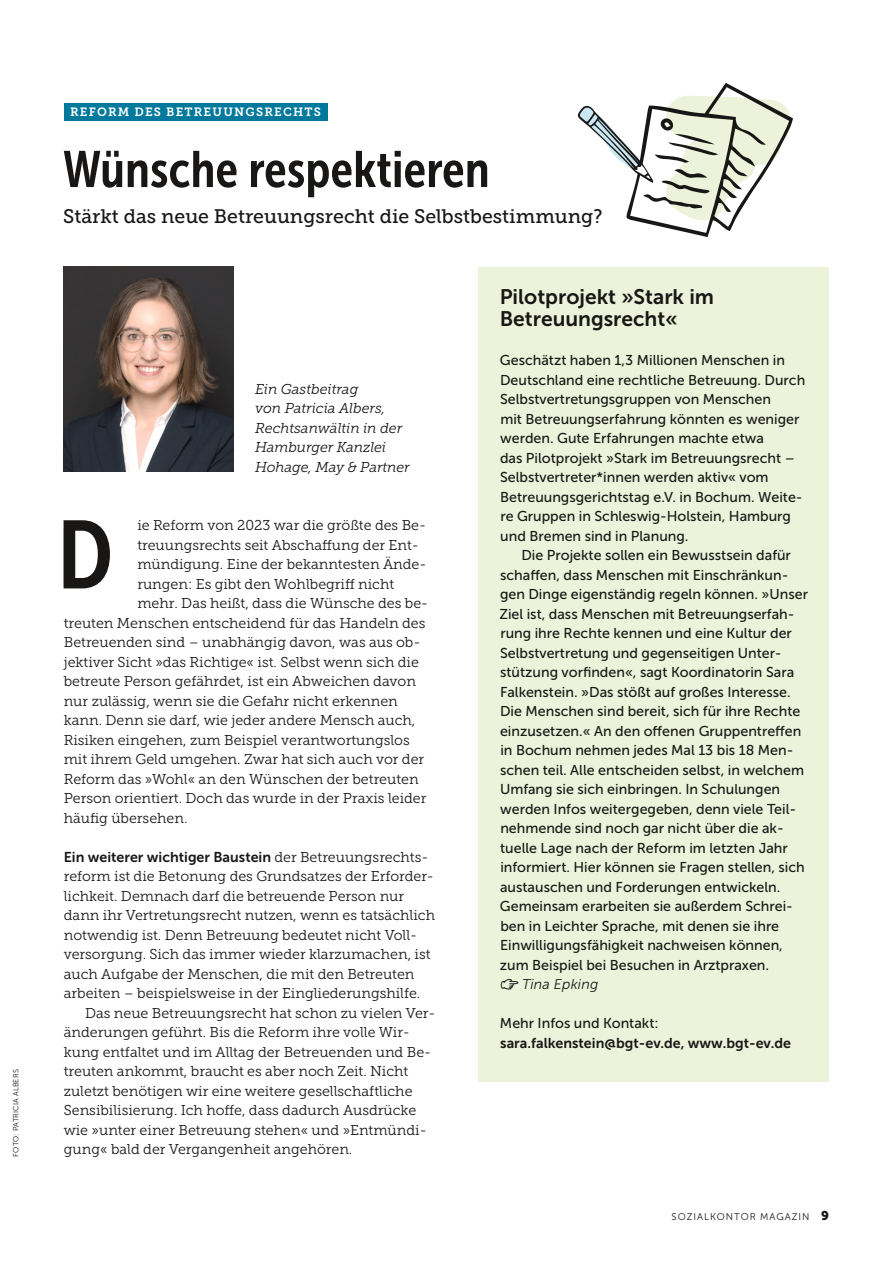
<style>
.page{position:relative;width:893px;height:1263px;background:#fff}
.page>*{position:absolute;margin:0;border:0;box-sizing:border-box;transform-origin:0 0}
.t1{font:96px "Museo Sans Cond 700";color:#181716}
.H_E_A_D_34_34{font:51px "Museo Sans Cond 700";color:#181716}
.K_A_S_T_E_N__klein_Head_14_15{font:21px/22.5px "Museo Sans 700";color:#181716}
.S_U_B_L_I_N_E_11_5_14_5pt{font:19.5px "Museo Slab 500";color:#181716}
.K_A_S_T_E_N__T_E_X_T_Einzug_Museo_sans_5{font:14.25px/19.5px "Museo Sans 500";color:#181716}
.L_T_9_5_13_linksb{font:14.25px/19.5px "Museo Slab 300";color:#181716}
.L_T_9_5_13_linksb_Einzug{font:14.25px/19.5px "Museo Slab 300";color:#181716}
.L_T_MuseoSlab_500_linksb_9_5_13{font:italic 14.25px/19.5px "Museo Slab 300";letter-spacing:-.005em;color:#181716}
.K_A_S_T_E_N__T_E_X_T_Museo_sans_500_LT_9{font:14.25px/19.5px "Museo Sans 700";color:#181716}
.K_A_S_T_E_N__T_E_X_T_Einzug_Museo_sans_5-2{font:italic 14.25px "Museo Sans 300";letter-spacing:.01em;color:#181716}
.R_U_B_R_I_K_Neg{font:12px "Museo Slab 700";letter-spacing:.1em;color:#fff}
.t2{font:9.75px "Museo Sans 300";letter-spacing:.1em;color:#181716}
.C_R_E_D_I_T{font:7.5px "Museo Sans 300";letter-spacing:.02em;color:#181716}
.s1{font-family:"Museo Sans 700"}
.s2{font-family:"Museo Sans 500"}
.s3{font-family:"Museo Sans 900";font-size:12.75px}
</style>
<div class="page">
<svg style="left:577px;top:83px;width:216px;height:154px"></svg>
<img style="left:64px;top:267px;width:170px;height:205px">
<div style="left:478px;top:267px;width:351px;height:814px;background:#ecf3da"></div>
<div style="left:64px;top:103px;width:263px;height:18px;background:#00799d"></div>
<p class="C_R_E_D_I_T" style="left:12px;top:1157px;width:89px;rotate:-90deg">FOTO: PATRICIA ALBERS</p>
<p class="R_U_B_R_I_K_Neg" style="left:70px;top:105px;width:252px">REFORM DES BETREUUNGSRECHTS</p>
<p class="H_E_A_D_34_34" style="left:63px;top:141px;width:428px">Wünsche respektieren</p>
<p class="S_U_B_L_I_N_E_11_5_14_5pt" style="left:63px;top:205px;width:541px">Stärkt das neue Betreuungsrecht die Selbstbestimmung?</p>
<p class="L_T_MuseoSlab_500_linksb_9_5_13" style="left:255px;top:379px;width:156px">Ein Gastbeitrag<br>von Patricia Albers,<br>Rechtsanwältin in der<br>Hamburger Kanzlei<br>Hohage, May &amp; Partner</p>
<p class="L_T_9_5_13_linksb" style="left:137px;top:516px;width:290px">ie Reform von 2023 war die größte des Be-</p>
<p class="L_T_9_5_13_linksb" style="left:137px;top:535px;width:283px">treuungsrechts seit Abschaffung der Ent-</p>
<p class="L_T_9_5_13_linksb" style="left:137px;top:555px;width:291px">mündigung. Eine der bekanntesten Ände-</p>
<p class="L_T_9_5_13_linksb" style="left:137px;top:574px;width:258px">rungen: Es gibt den Wohlbegriff nicht</p>
<p class="L_T_9_5_13_linksb" style="left:137px;top:594px;width:292px">mehr. Das heißt, dass die Wünsche des be-</p>
<p class="L_T_9_5_13_linksb" style="left:64px;top:613px;width:363px">treuten Menschen entscheidend für das Handeln des</p>
<p class="L_T_9_5_13_linksb" style="left:64px;top:633px;width:358px">Betreuenden sind – unabhängig davon, was aus ob-</p>
<p class="L_T_9_5_13_linksb" style="left:64px;top:652px;width:357px">jektiver Sicht »das Richtige« ist. Selbst wenn sich die</p>
<p class="L_T_9_5_13_linksb" style="left:64px;top:672px;width:354px">betreute Person gefährdet, ist ein Abweichen davon</p>
<p class="L_T_9_5_13_linksb" style="left:64px;top:691px;width:336px">nur zulässig, wenn sie die Gefahr nicht erkennen</p>
<p class="L_T_9_5_13_linksb" style="left:64px;top:711px;width:353px">kann. Denn sie darf, wie jeder andere Mensch auch,</p>
<p class="L_T_9_5_13_linksb" style="left:64px;top:730px;width:348px">Risiken eingehen, zum Beispiel verantwortungslos</p>
<p class="L_T_9_5_13_linksb" style="left:64px;top:750px;width:362px">mit ihrem Geld umgehen. Zwar hat sich auch vor der</p>
<p class="L_T_9_5_13_linksb" style="left:64px;top:769px;width:356px">Reform das »Wohl« an den Wünschen der betreuten</p>
<p class="L_T_9_5_13_linksb" style="left:64px;top:789px;width:364px">Person orientiert. Doch das wurde in der Praxis leider</p>
<p class="L_T_9_5_13_linksb" style="left:64px;top:808px;width:125px">häufig übersehen.</p>
<p class="L_T_9_5_13_linksb" style="left:64px;top:847px;width:373px"><span class="s1">Ein weiterer wichtiger Baustein</span> der Betreuungsrechts&shy;reform ist die Betonung des Grundsatzes der Erforder&shy;lichkeit. Demnach darf die betreuende Person nur dann ihr Vertretungsrecht nutzen, wenn es tatsächlich notwendig ist. Denn Betreuung bedeutet nicht Voll&shy;versorgung. Sich das immer wieder klarzumachen, ist auch Aufgabe der Menschen, die mit den Betreuten arbeiten – beispielsweise in der Eingliederungshilfe.</p>
<p class="L_T_9_5_13_linksb_Einzug" style="left:64px;top:1003px;width:373px;text-indent:21px">Das neue Betreuungsrecht hat schon zu vielen Ver&shy;änderungen geführt. Bis die Reform ihre volle Wir&shy;kung entfaltet und im Alltag der Betreuenden und Be&shy;treuten ankommt, braucht es aber noch Zeit. Nicht zuletzt benötigen wir eine weitere gesellschaftliche Sensibilisierung. Ich hoffe, dass dadurch Ausdrücke wie »unter einer Betreuung stehen« und »Entmündi&shy;gung« bald der Vergangenheit angehören.</p>
<p class="t1" style="left:57px;top:502px;width:57px">D</p>
<p class="K_A_S_T_E_N__klein_Head_14_15" style="left:500px;top:285px;width:216px">Pilotprojekt »Stark im<br>Betreuungsrecht«</p>
<p class="K_A_S_T_E_N__T_E_X_T_Einzug_Museo_sans_5" style="left:500px;top:350px;width:307px">Geschätzt haben 1,3 Millionen Menschen in Deutschland eine rechtliche Betreuung. Durch Selbstvertretungsgruppen von Menschen<br>mit Betreuungserfahrung könnten es weniger werden. Gute Erfahrungen machte etwa<br>das Pilotprojekt »Stark im Betreuungsrecht – Selbstvertreter*innen werden aktiv« vom Betreuungsgerichtstag e.V. in Bochum. Weite&shy;re Gruppen in Schleswig-Holstein, Hamburg und Bremen sind in Planung.</p>
<p class="K_A_S_T_E_N__T_E_X_T_Einzug_Museo_sans_5" style="left:499px;top:545px;width:310px;text-indent:22px">Die Projekte sollen ein Bewusstsein dafür schaffen, dass Menschen mit Einschränkun&shy;gen Dinge eigenständig regeln können. »Unser Ziel ist, dass Menschen mit Betreuungserfah&shy;rung ihre Rechte kennen und eine Kultur der Selbstvertretung und gegenseitigen Unter&shy;stützung vorfinden«, sagt Koordinatorin Sara Falkenstein. »Das stößt auf großes Interesse.<br>Die Menschen sind bereit, sich für ihre Rechte einzusetzen.« An den offenen Gruppentreffen in Bochum nehmen jedes Mal 13 bis 18 Men&shy;schen teil. Alle entscheiden selbst, in welchem Umfang sie sich einbringen. In Schulungen werden Infos weitergegeben, denn viele Teil&shy;nehmende sind noch gar nicht über die ak&shy;tuelle Lage nach der Reform im letzten Jahr informiert. Hier können sie Fragen stellen, sich austauschen und Forderungen entwickeln.<br>Gemeinsam erarbeiten sie außerdem Schrei&shy;ben in Leichter Sprache, mit denen sie ihre Einwilligungsfähigkeit nachweisen können, zum Beispiel bei Besuchen in Arztpraxen.</p>
<p class="K_A_S_T_E_N__T_E_X_T_Einzug_Museo_sans_5-2" style="left:522px;top:977px;width:78px">Tina Epking</p>
<p class="K_A_S_T_E_N__T_E_X_T_Museo_sans_500_LT_9" style="left:500px;top:1013px;width:293px"><span class="s2">Mehr Infos und Kontakt: </span>sara.falkenstein@bgt-ev.de, www.bgt-ev.de</p>
<p class="t2" style="left:672px;top:1212px;width:159px">SOZIALKONTOR MAGAZIN <span class="s3">9</span></p>
</div>
